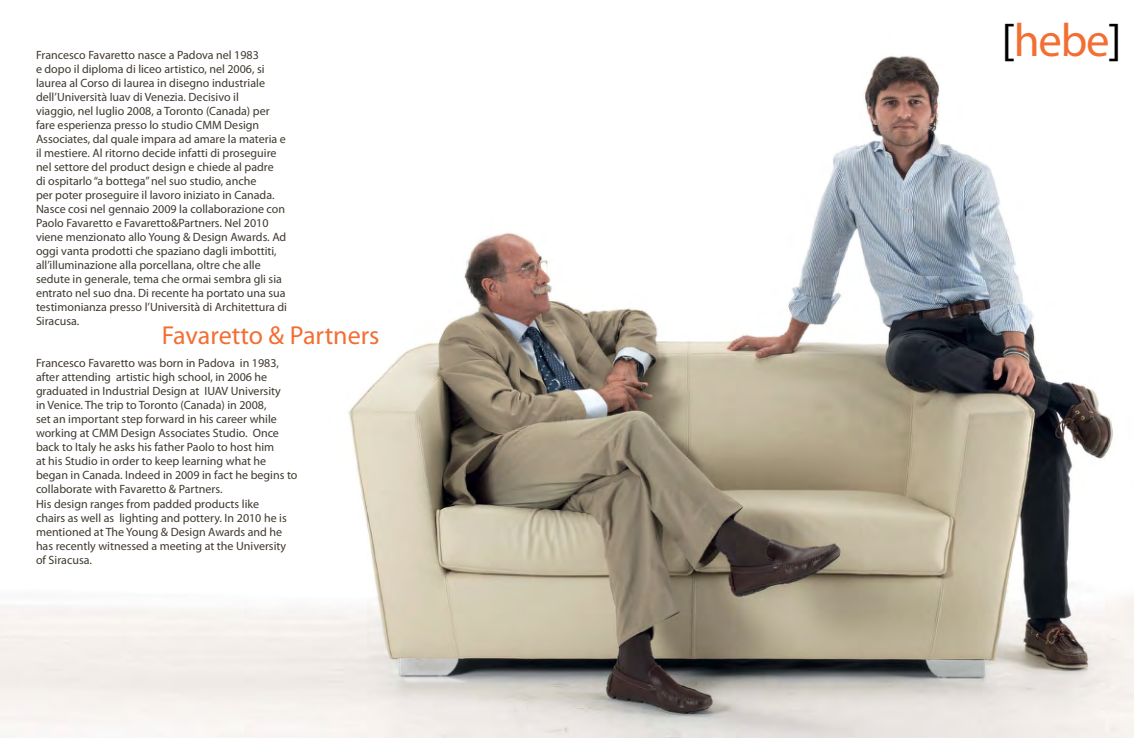
<style>
.page{position:relative;width:1134px;height:738px;background:#fff}
.page>*{position:absolute;margin:0;border:0;box-sizing:border-box;transform-origin:0 0}
.t1{font:46.8px "Myriad Pro";color:#f36e33}
.t2{font:26px "Myriad Pro";color:#f36e33}
.t3{font:12px/14px "Myriad Pro";color:#3f392f}
.s1{color:#000}
</style>
<div class="page">
<img style="left:0;top:56px;width:1134px;height:681px">
<p class="t3" style="left:36px;top:47px;width:253px">Francesco Favaretto nasce a Padova nel 1983<br>e dopo il diploma di liceo artistico, nel 2006, si laurea al Corso di laurea in disegno industriale dell’Università Iuav di Venezia. Decisivo il<br>viaggio, nel luglio 2008, a Toronto (Canada) per fare esperienza presso lo studio CMM Design Associates, dal quale impara ad amare la materia e il mestiere. Al ritorno decide infatti di proseguire nel settore del product design e chiede al padre<br>di ospitarlo “a bottega” nel suo studio, anche<br>per poter proseguire il lavoro iniziato in Canada.<br>Nasce cosi nel gennaio 2009 la collaborazione con Paolo Favaretto e Favaretto&amp;Partners. Nel 2010 viene menzionato allo Young &amp; Design Awards. Ad oggi vanta prodotti che spaziano dagli imbottiti, all’illuminazione alla porcellana, oltre che alle sedute in generale, tema che ormai sembra gli sia entrato nel suo dna. Di recente ha portato una sua testimonianza presso l’Università di Architettura di Siracusa.</p>
<p class="t3" style="left:36px;top:356px;width:263px">Francesco Favaretto was born in Padova in 1983, after attending artistic high school, in 2006 he graduated in Industrial Design at IUAV University<br>in Venice. The trip to Toronto (Canada) in 2008,<br>set an important step forward in his career while working at CMM Design Associates Studio. Once back to Italy he asks his father Paolo to host him<br>at his Studio in order to keep learning what he began in Canada. Indeed in 2009 in fact he begins to collaborate with Favaretto &amp; Partners.<br>His design ranges from padded products like<br>chairs as well as lighting and pottery. In 2010 he is mentioned at The Young &amp; Design Awards and he has recently witnessed a meeting at the University of Siracusa.</p>
<h2 class="t2" style="left:162px;top:319px;width:219px">Favaretto &amp; Partners</h2>
<h1 class="t1" style="left:1001px;top:11px;width:122px"><span class="s1">[</span>hebe<span class="s1">]</span></h1>
</div>
